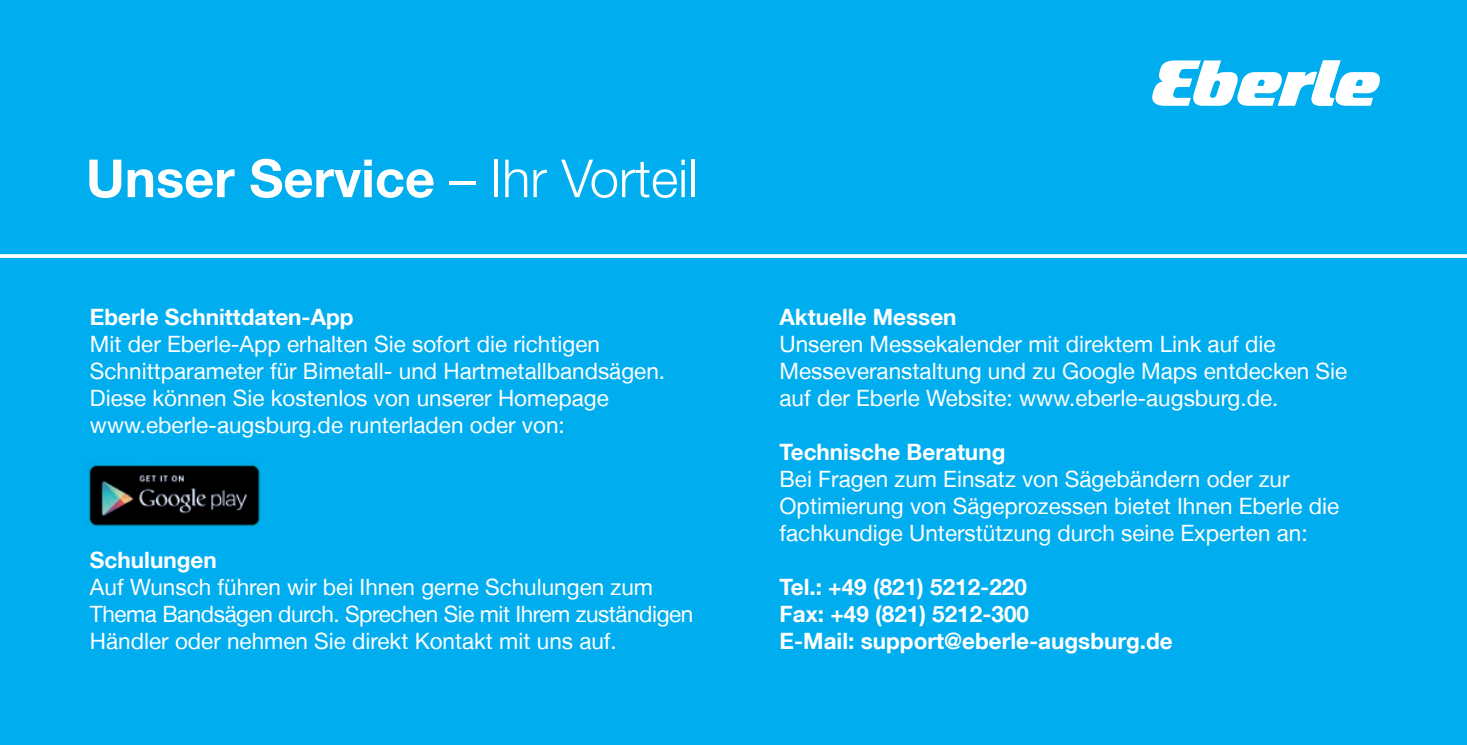
<style>
.page{position:relative;width:1467px;height:745px;background:#fff}
.page>*{position:absolute;margin:0;border:0;box-sizing:border-box;transform-origin:0 0}
.t1{font:700 52.5px "Helvetica Neue LT";color:#fff}
.t2{font:22.5px/27px "Helvetica Neue LT";color:#fff}
.t3{font:700 22.5px/27px "Helvetica Neue LT";color:#fff}
.s1{font-weight:300}
</style>
<div class="page">
<div style="left:0;top:0;width:1467px;height:744px;background:#00aeef"></div>
<svg style="left:1152px;top:60px;width:228px;height:46px"></svg>
<svg style="left:0;top:254px;width:1467px;height:4px;background:#eff9fd"></svg>
<img style="left:88px;top:461px;width:173px;height:67px">
<h1 class="t1" style="left:86px;top:146px;width:613px">Unser Service <span class="s1">– Ihr Vorteil</span></h1>
<p class="t3" style="left:90px;top:303px;width:265px">Eberle Schnittdaten-App</p>
<p class="t2" style="left:90px;top:330px;width:577px">Mit der Eberle-App erhalten Sie sofort die richtigen Schnittparameter für Bimetall- und Hartmetallbandsägen.<br>Diese können Sie kostenlos von unserer Homepage www.eberle-augsburg.de runterladen oder von:</p>
<p class="t3" style="left:90px;top:546px;width:128px">Schulungen</p>
<p class="t2" style="left:90px;top:573px;width:605px">Auf Wunsch führen wir bei Ihnen gerne Schulungen zum<br>Thema Bandsägen durch. Sprechen Sie mit Ihrem zuständigen<br>Händler oder nehmen Sie direkt Kontakt mit uns auf.</p>
<p class="t3" style="left:780px;top:303px;width:179px">Aktuelle Messen</p>
<p class="t2" style="left:780px;top:330px;width:569px">Unseren Messekalender mit direktem Link auf die<br>Messeveranstaltung und zu Google Maps entdecken Sie auf der Eberle Website: www.eberle-augsburg.de.</p>
<p class="t3" style="left:780px;top:438px;width:227px">Technische Beratung</p>
<p class="t2" style="left:780px;top:465px;width:561px">Bei Fragen zum Einsatz von Sägebändern oder zur<br>Optimierung von Sägeprozessen bietet Ihnen Eberle die fachkundige Unterstützung durch seine Experten an:</p>
<p class="t3" style="left:780px;top:573px;width:395px">Tel.: +49 (821) 5212-220<br>Fax: +49 (821) 5212-300<br>E-Mail: support@eberle-augsburg.de</p>
</div>
